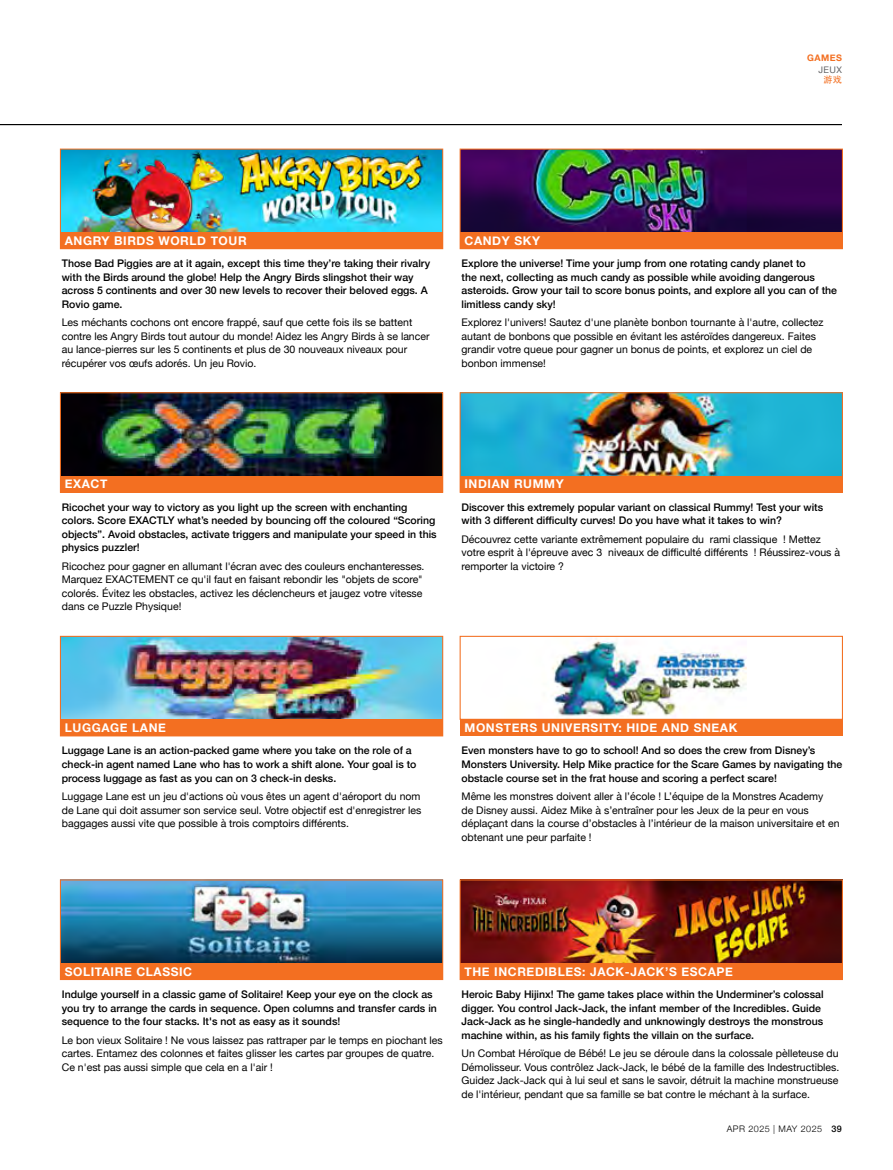
<style>
.page{position:relative;width:893px;height:1170px;background:#fff}
.page>*{position:absolute;margin:0;border:0;box-sizing:border-box;transform-origin:0 0}
.t1{font:700 12px "Helvetica Neue";letter-spacing:.05em;color:#fff}
.t2{font:10.5px/13.5px "Helvetica Neue";color:#000}
.t3{font:500 10.5px/13.5px "Helvetica Neue";color:#000}
.t4{font:300 9px "Helvetica Neue";letter-spacing:.05em;color:#000}
.t5{font:700 9px "Helvetica Neue";letter-spacing:.05em;color:#f36f21}
.t6{font:9px "Helvetica Neue";color:#636466}
.t7{font:9px "Adobe Heiti Std";color:#f36f21}
.s1{font-weight:500}
</style>
<div class="page">
<hr style="left:0;top:124px;width:842px;height:1px;background:#000">
<img style="left:62px;top:150px;width:379px;height:82px">
<div style="left:60px;top:148px;width:383px;height:101px;border:1px solid #f36f21"></div>
<div style="left:61px;top:232px;width:382px;height:16px;background:#f36f21"></div>
<img style="left:462px;top:150px;width:379px;height:82px">
<div style="left:460px;top:148px;width:383px;height:101px;border:1px solid #f36f21"></div>
<div style="left:460px;top:232px;width:383px;height:16px;background:#f36f21"></div>
<img style="left:62px;top:881px;width:379px;height:82px">
<div style="left:60px;top:879px;width:383px;height:100px;border:1px solid #f36f21"></div>
<div style="left:61px;top:963px;width:382px;height:16px;background:#f36f21"></div>
<img style="left:462px;top:881px;width:379px;height:82px">
<div style="left:460px;top:879px;width:383px;height:100px;border:1px solid #f36f21"></div>
<div style="left:460px;top:963px;width:383px;height:16px;background:#f36f21"></div>
<img style="left:62px;top:637px;width:379px;height:82px">
<div style="left:60px;top:635px;width:383px;height:101px;border:1px solid #f36f21"></div>
<div style="left:61px;top:719px;width:382px;height:16px;background:#f36f21"></div>
<img style="left:551px;top:638px;width:196px;height:79px">
<div style="left:460px;top:635px;width:383px;height:84px;border:1px solid #f36f21"></div>
<div style="left:460px;top:719px;width:383px;height:16px;background:#f36f21"></div>
<img style="left:62px;top:394px;width:379px;height:82px">
<div style="left:60px;top:392px;width:383px;height:101px;border:1px solid #f36f21"></div>
<div style="left:61px;top:476px;width:382px;height:16px;background:#f36f21"></div>
<img style="left:462px;top:394px;width:379px;height:82px">
<div style="left:460px;top:392px;width:383px;height:101px;border:1px solid #f36f21"></div>
<div style="left:460px;top:476px;width:383px;height:16px;background:#f36f21"></div>
<p class="t5" style="left:807px;top:51px;width:36px">GAMES</p>
<p class="t6" style="left:818px;top:63px;width:25px">JEUX</p>
<p class="t7" style="left:823px;top:75px;width:20px">游戏</p>
<p class="t1" style="left:65px;top:231px;width:183px">ANGRY BIRDS WORLD TOUR</p>
<p class="t3" style="left:62px;top:256px;width:370px">Those Bad Piggies are at it again, except this time they’re taking their rivalry with the Birds around the globe! Help the Angry Birds slingshot their way across 5 continents and over 30 new levels to recover their beloved eggs. A Rovio game.</p>
<p class="t2" style="left:62px;top:316px;width:369px">Les méchants cochons ont encore frappé, sauf que cette fois ils se battent contre les Angry Birds tout autour du monde! Aidez les Angry Birds à se lancer au lance-pierres sur les 5 continents et plus de 30 nouveaux niveaux pour récupérer vos œufs adorés. Un jeu Rovio.</p>
<p class="t1" style="left:464px;top:231px;width:77px">CANDY SKY</p>
<p class="t3" style="left:461px;top:256px;width:377px">Explore the universe! Time your jump from one rotating candy planet to<br>the next, collecting as much candy as possible while avoiding dangerous asteroids. Grow your tail to score bonus points, and explore all you can of the limitless candy sky!</p>
<p class="t2" style="left:461px;top:316px;width:364px">Explorez l'univers! Sautez d'une planète bonbon tournante à l'autre, collectez autant de bonbons que possible en évitant les astéroïdes dangereux. Faites grandir votre queue pour gagner un bonus de points, et explorez un ciel de bonbon immense!</p>
<p class="t1" style="left:65px;top:474px;width:44px">EXACT</p>
<p class="t3" style="left:62px;top:499px;width:376px">Ricochet your way to victory as you light up the screen with enchanting colors. Score EXACTLY what’s needed by bouncing off the coloured “Scoring objects”. Avoid obstacles, activate triggers and manipulate your speed in this physics puzzler!</p>
<p class="t2" style="left:62px;top:560px;width:364px">Ricochez pour gagner en allumant l'écran avec des couleurs enchanteresses.<br>Marquez EXACTEMENT ce qu'il faut en faisant rebondir les "objets de score" colorés. Évitez les obstacles, activez les déclencheurs et jaugez votre vitesse dans ce Puzzle Physique!</p>
<p class="t1" style="left:464px;top:474px;width:101px">INDIAN RUMMY</p>
<p class="t3" style="left:461px;top:499px;width:363px">Discover this extremely popular variant on classical Rummy! Test your wits with 3 different difficulty curves! Do you have what it takes to win?</p>
<p class="t2" style="left:461px;top:533px;width:380px">Découvrez cette variante extrêmement populaire du rami classique ! Mettez votre esprit à l'épreuve avec 3 niveaux de difficulté différents ! Réussirez-vous à remporter la victoire ?</p>
<p class="t1" style="left:65px;top:718px;width:103px">LUGGAGE LANE</p>
<p class="t3" style="left:62px;top:743px;width:356px">Luggage Lane is an action-packed game where you take on the role of a check-in agent named Lane who has to work a shift alone. Your goal is to process luggage as fast as you can on 3 check-in desks.</p>
<p class="t2" style="left:62px;top:790px;width:361px;text-align:justify">Luggage Lane est un jeu d'actions où vous êtes un agent d'aéroport du nom de Lane qui doit assumer son service seul. Votre objectif est d'enregistrer les baggages aussi vite que possible à trois comptoirs différents.</p>
<p class="t1" style="left:464px;top:718px;width:274px">MONSTERS UNIVERSITY: HIDE AND SNEAK</p>
<p class="t3" style="left:461px;top:743px;width:382px">Even monsters have to go to school! And so does the crew from Disney’s<br>Monsters University. Help Mike practice for the Scare Games by navigating the obstacle course set in the frat house and scoring a perfect scare!</p>
<p class="t2" style="left:461px;top:790px;width:380px">Même les monstres doivent aller à l’école ! L’équipe de la Monstres Academy<br>de Disney aussi. Aidez Mike à s’entraîner pour les Jeux de la peur en vous déplaçant dans la course d’obstacles à l’intérieur de la maison universitaire et en obtenant une peur parfaite !</p>
<p class="t1" style="left:65px;top:961px;width:129px">SOLITAIRE CLASSIC</p>
<p class="t3" style="left:62px;top:986px;width:377px">Indulge yourself in a classic game of Solitaire! Keep your eye on the clock as you try to arrange the cards in sequence. Open columns and transfer cards in sequence to the four stacks. It's not as easy as it sounds!</p>
<p class="t2" style="left:62px;top:1033px;width:382px">Le bon vieux Solitaire ! Ne vous laissez pas rattraper par le temps en piochant les cartes. Entamez des colonnes et faites glisser les cartes par groupes de quatre.<br>Ce n'est pas aussi simple que cela en a l'air !</p>
<p class="t1" style="left:464px;top:961px;width:270px">THE INCREDIBLES: JACK-JACK’S ESCAPE</p>
<p class="t3" style="left:461px;top:986px;width:364px">Heroic Baby Hijinx! The game takes place within the Underminer’s colossal digger. You control Jack-Jack, the infant member of the Incredibles. Guide Jack-Jack as he single-handedly and unknowingly destroys the monstrous machine within, as his family fights the villain on the surface.</p>
<p class="t2" style="left:461px;top:1047px;width:379px;text-align:justify">Un Combat Héroïque de Bébé! Le jeu se déroule dans la colossale pèlleteuse du Démolisseur. Vous contrôlez Jack-Jack, le bébé de la famille des Indestructibles.<br>Guidez Jack-Jack qui à lui seul et sans le savoir, détruit la machine monstrueuse de l'intérieur, pendant que sa famille se bat contre le méchant à la surface.</p>
<p class="t4" style="left:727px;top:1121px;width:117px">APR 2025 | MAY 2025 <span class="s1">39</span></p>
</div>
